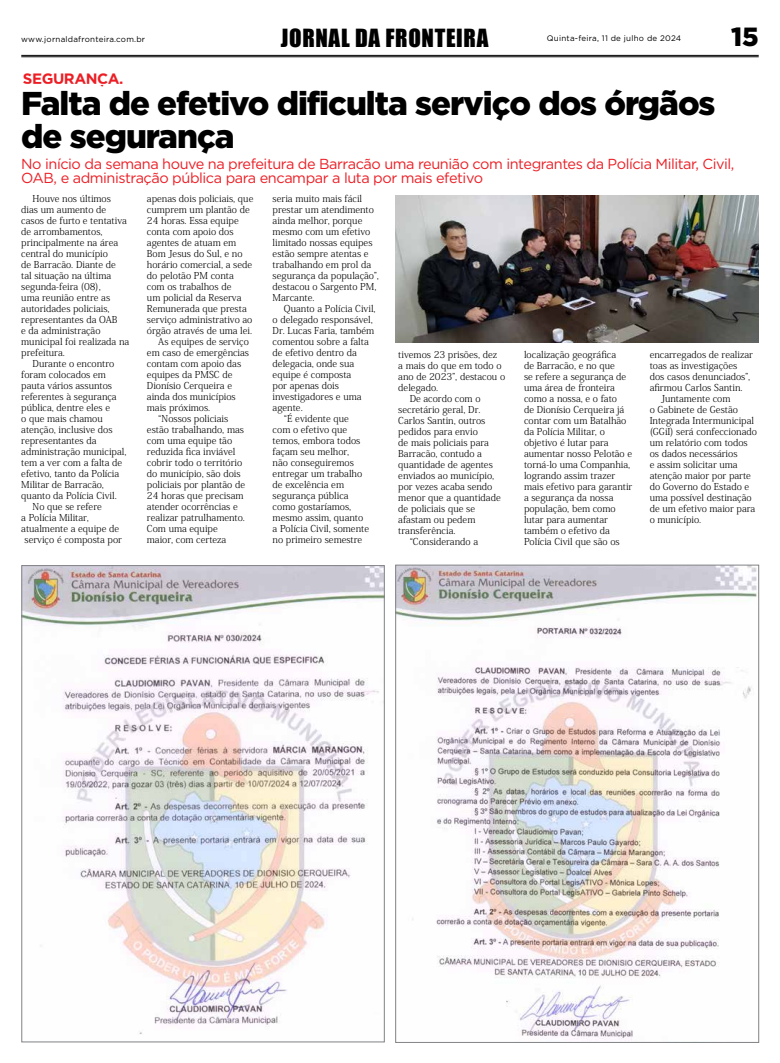
<style>
.page{position:relative;width:780px;height:1063px;background:#fff}
.page>*{position:absolute;margin:0;border:0;box-sizing:border-box;transform-origin:0 0}
.t1{font:900 33px/33px "Gotham";letter-spacing:-.03em;color:#000}
.t2{font:900 26.3px "Gotham";color:#000}
.t3{font:23px "Impact";letter-spacing:.03em;color:#000}
.t4{font:700 15px "Gotham";letter-spacing:-.03em;color:#ed1d24}
.t5{font:14.5px/14.5px "Gotham";letter-spacing:-.03em;color:#ec1f26}
.t6{font:300 9.5px/11px "Koz Min Pro";color:#000}
.t7{font:8px "Gotham";letter-spacing:.03em;color:#000}
</style>
<div class="page">
<hr style="left:21px;top:55px;width:737px;height:1px;background:#000">
<hr style="left:21px;top:56px;width:737px;height:1px;background:#000">
<img style="left:23px;top:567px;width:360px;height:467px">
<img style="left:397px;top:567px;width:360px;height:474px">
<img style="left:395px;top:195px;width:363px;height:147px">
<p class="t7" style="left:21px;top:34px;width:125px">www.jornaldafronteira.com.br</p>
<h3 class="t3" style="left:281px;top:21px;width:209px">JORNAL DA FRONTEIRA</h3>
<p class="t7" style="left:547px;top:34px;width:136px">Quinta-feira, 11 de julho de 2024</p>
<h2 class="t2" style="left:731px;top:22px;width:29px">15</h2>
<h3 class="t4" style="left:23px;top:69px;width:102px">SEGURANÇA.</h3>
<h1 class="t1" style="left:21px;top:86px;width:695px">Falta de efetivo dificulta serviço dos órgãos de segurança</h1>
<h3 class="t5" style="left:21px;top:156px;width:714px">No início da semana houve na prefeitura de Barracão uma reunião com integrantes da Polícia Militar, Civil,<br>OAB, e administração pública para encampar a luta por mais efetivo</h3>
<p class="t6" style="left:33px;top:193px;width:80px">Houve nos últimos</p>
<p class="t6" style="left:21px;top:204px;width:87px">dias um aumento de</p>
<p class="t6" style="left:21px;top:215px;width:107px">casos de furto e tentativa</p>
<p class="t6" style="left:21px;top:226px;width:83px">de arrombamentos,</p>
<p class="t6" style="left:21px;top:237px;width:98px">principalmente na área</p>
<p class="t6" style="left:21px;top:248px;width:88px">central do município</p>
<p class="t6" style="left:21px;top:259px;width:96px">de Barracão. Diante de</p>
<p class="t6" style="left:21px;top:270px;width:91px">tal situação na última</p>
<p class="t6" style="left:21px;top:281px;width:81px">segunda-feira (08),</p>
<p class="t6" style="left:21px;top:292px;width:90px">uma reunião entre as</p>
<p class="t6" style="left:21px;top:303px;width:90px">autoridades policiais,</p>
<p class="t6" style="left:21px;top:314px;width:98px">representantes da OAB</p>
<p class="t6" style="left:21px;top:325px;width:81px">e da administração</p>
<p class="t6" style="left:21px;top:336px;width:109px">municipal foi realizada na</p>
<p class="t6" style="left:21px;top:347px;width:45px">prefeitura.</p>
<p class="t6" style="left:33px;top:358px;width:83px">Durante o encontro</p>
<p class="t6" style="left:21px;top:369px;width:86px">foram colocados em</p>
<p class="t6" style="left:21px;top:380px;width:92px">pauta vários assuntos</p>
<p class="t6" style="left:21px;top:391px;width:97px">referentes à segurança</p>
<p class="t6" style="left:21px;top:402px;width:90px">pública, dentre eles e</p>
<p class="t6" style="left:21px;top:413px;width:83px">o que mais chamou</p>
<p class="t6" style="left:21px;top:424px;width:93px">atenção, inclusive dos</p>
<p class="t6" style="left:21px;top:435px;width:77px">representantes da</p>
<p class="t6" style="left:21px;top:446px;width:107px">administração municipal,</p>
<p class="t6" style="left:21px;top:457px;width:102px">tem a ver com a falta de</p>
<p class="t6" style="left:21px;top:468px;width:99px">efetivo, tanto da Polícia</p>
<p class="t6" style="left:21px;top:479px;width:84px">Militar de Barracão,</p>
<p class="t6" style="left:21px;top:490px;width:97px">quanto da Polícia Civil.</p>
<p class="t6" style="left:33px;top:501px;width:71px">No que se refere</p>
<p class="t6" style="left:21px;top:512px;width:69px">a Polícia Militar,</p>
<p class="t6" style="left:21px;top:523px;width:99px">atualmente a equipe de</p>
<p class="t6" style="left:25px;top:534px;width:99px">serviço é composta por</p>
<p class="t6" style="left:147px;top:193px;width:108px">apenas dois policiais, que</p>
<p class="t6" style="left:147px;top:204px;width:104px">cumprem um plantão de</p>
<p class="t6" style="left:147px;top:215px;width:93px">24 horas. Essa equipe</p>
<p class="t6" style="left:147px;top:226px;width:88px">conta com apoio dos</p>
<p class="t6" style="left:147px;top:237px;width:91px">agentes de atuam em</p>
<p class="t6" style="left:147px;top:248px;width:97px">Bom Jesus do Sul, e no</p>
<p class="t6" style="left:147px;top:259px;width:107px">horário comercial, a sede</p>
<p class="t6" style="left:147px;top:270px;width:88px">do pelotão PM conta</p>
<p class="t6" style="left:147px;top:281px;width:86px">com os trabalhos de</p>
<p class="t6" style="left:147px;top:292px;width:96px">um policial da Reserva</p>
<p class="t6" style="left:147px;top:303px;width:101px">Remunerada que presta</p>
<p class="t6" style="left:147px;top:314px;width:107px">serviço administrativo ao</p>
<p class="t6" style="left:147px;top:325px;width:107px">órgão através de uma lei.</p>
<p class="t6" style="left:158px;top:336px;width:92px">As equipes de serviço</p>
<p class="t6" style="left:147px;top:347px;width:104px">em caso de emergências</p>
<p class="t6" style="left:147px;top:358px;width:96px">contam com apoio das</p>
<p class="t6" style="left:147px;top:369px;width:87px">equipes da PMSC de</p>
<p class="t6" style="left:147px;top:380px;width:87px">Dionísio Cerqueira e</p>
<p class="t6" style="left:147px;top:391px;width:90px">ainda dos municípios</p>
<p class="t6" style="left:147px;top:402px;width:65px">mais próximos.</p>
<p class="t6" style="left:158px;top:413px;width:71px">“Nossos policiais</p>
<p class="t6" style="left:147px;top:424px;width:99px">estão trabalhando, mas</p>
<p class="t6" style="left:147px;top:435px;width:87px">com uma equipe tão</p>
<p class="t6" style="left:147px;top:446px;width:90px">reduzida fica inviável</p>
<p class="t6" style="left:147px;top:457px;width:97px">cobrir todo o território</p>
<p class="t6" style="left:147px;top:468px;width:95px">do município, são dois</p>
<p class="t6" style="left:147px;top:479px;width:100px">policiais por plantão de</p>
<p class="t6" style="left:147px;top:490px;width:98px">24 horas que precisam</p>
<p class="t6" style="left:147px;top:501px;width:92px">atender ocorrências e</p>
<p class="t6" style="left:147px;top:512px;width:100px">realizar patrulhamento.</p>
<p class="t6" style="left:147px;top:523px;width:72px">Com uma equipe</p>
<p class="t6" style="left:147px;top:534px;width:81px">maior, com certeza</p>
<p class="t6" style="left:272px;top:193px;width:108px">seria muito mais fácil prestar um atendimento ainda melhor, porque mesmo com um efetivo limitado nossas equipes estão sempre atentas e trabalhando em prol da segurança da população”, destacou o Sargento PM,<br>Marcante.</p>
<p class="t6" style="left:284px;top:303px;width:93px">Quanto a Polícia Civil,</p>
<p class="t6" style="left:272px;top:314px;width:102px">o delegado responsável,</p>
<p class="t6" style="left:272px;top:325px;width:103px">Dr. Lucas Faria, também</p>
<p class="t6" style="left:272px;top:336px;width:98px">comentou sobre a falta</p>
<p class="t6" style="left:272px;top:347px;width:86px">de efetivo dentro da</p>
<p class="t6" style="left:272px;top:358px;width:83px">delegacia, onde sua</p>
<p class="t6" style="left:272px;top:369px;width:80px">equipe é composta</p>
<p class="t6" style="left:272px;top:380px;width:68px">por apenas dois</p>
<p class="t6" style="left:272px;top:391px;width:90px">investigadores e uma</p>
<p class="t6" style="left:272px;top:402px;width:32px">agente.</p>
<p class="t6" style="left:284px;top:413px;width:66px">“É evidente que</p>
<p class="t6" style="left:272px;top:424px;width:76px">com o efetivo que</p>
<p class="t6" style="left:272px;top:435px;width:89px">temos, embora todos</p>
<p class="t6" style="left:272px;top:446px;width:78px">façam seu melhor,</p>
<p class="t6" style="left:272px;top:457px;width:83px">não conseguiremos</p>
<p class="t6" style="left:272px;top:468px;width:91px">entregar um trabalho</p>
<p class="t6" style="left:272px;top:479px;width:73px">de excelência em</p>
<p class="t6" style="left:272px;top:490px;width:78px">segurança pública</p>
<p class="t6" style="left:272px;top:501px;width:80px">como gostaríamos,</p>
<p class="t6" style="left:272px;top:512px;width:92px">mesmo assim, quanto</p>
<p class="t6" style="left:272px;top:523px;width:98px">a Polícia Civil, somente</p>
<p class="t6" style="left:272px;top:534px;width:91px">no primeiro semestre</p>
<p class="t6" style="left:398px;top:349px;width:100px">tivemos 23 prisões, dez</p>
<p class="t6" style="left:398px;top:360px;width:105px">a mais do que em todo o</p>
<p class="t6" style="left:398px;top:371px;width:108px">ano de 2023”, destacou o</p>
<p class="t6" style="left:398px;top:382px;width:41px">delegado.</p>
<p class="t6" style="left:409px;top:393px;width:72px">De acordo com o</p>
<p class="t6" style="left:398px;top:404px;width:84px">secretário geral, Dr.</p>
<p class="t6" style="left:398px;top:415px;width:89px">Carlos Santin, outros</p>
<p class="t6" style="left:398px;top:426px;width:81px">pedidos para envio</p>
<p class="t6" style="left:398px;top:437px;width:92px">de mais policiais para</p>
<p class="t6" style="left:398px;top:448px;width:85px">Barracão, contudo a</p>
<p class="t6" style="left:398px;top:459px;width:96px">quantidade de agentes</p>
<p class="t6" style="left:398px;top:470px;width:97px">enviados ao município,</p>
<p class="t6" style="left:398px;top:481px;width:96px">por vezes acaba sendo</p>
<p class="t6" style="left:398px;top:492px;width:104px">menor que a quantidade</p>
<p class="t6" style="left:398px;top:503px;width:78px">de policiais que se</p>
<p class="t6" style="left:398px;top:514px;width:79px">afastam ou pedem</p>
<p class="t6" style="left:398px;top:525px;width:59px">transferência.</p>
<p class="t6" style="left:409px;top:536px;width:70px">“Considerando a</p>
<p class="t6" style="left:524px;top:349px;width:110px">localização geográfica<br>de Barracão, e no que<br>se refere a segurança de uma área de fronteira como a nossa, e o fato<br>de Dionísio Cerqueira já contar com um Batalhão da Polícia Militar, o objetivo é lutar para aumentar nosso Pelotão e torná-lo uma Companhia, logrando assim trazer mais efetivo para garantir a segurança da nossa população, bem como lutar para aumentar também o efetivo da<br>Polícia Civil que são os</p>
<p class="t6" style="left:649px;top:349px;width:105px">encarregados de realizar</p>
<p class="t6" style="left:649px;top:360px;width:89px">toas as investigações</p>
<p class="t6" style="left:649px;top:371px;width:102px">dos casos denunciados”,</p>
<p class="t6" style="left:649px;top:382px;width:94px">afirmou Carlos Santin.</p>
<p class="t6" style="left:661px;top:393px;width:71px">Juntamente com</p>
<p class="t6" style="left:649px;top:404px;width:90px">o Gabinete de Gestão</p>
<p class="t6" style="left:649px;top:415px;width:106px">Integrada Intermunicipal</p>
<p class="t6" style="left:649px;top:426px;width:109px">(GGiI) será confeccionado</p>
<p class="t6" style="left:649px;top:437px;width:100px">um relatório com todos</p>
<p class="t6" style="left:649px;top:448px;width:89px">os dados necessários</p>
<p class="t6" style="left:649px;top:459px;width:89px">e assim solicitar uma</p>
<p class="t6" style="left:649px;top:470px;width:103px">atenção maior por parte</p>
<p class="t6" style="left:649px;top:481px;width:101px">do Governo do Estado e</p>
<p class="t6" style="left:649px;top:492px;width:103px">uma possível destinação</p>
<p class="t6" style="left:649px;top:503px;width:107px">de um efetivo maior para</p>
<p class="t6" style="left:649px;top:514px;width:53px">o município.</p>
</div>
